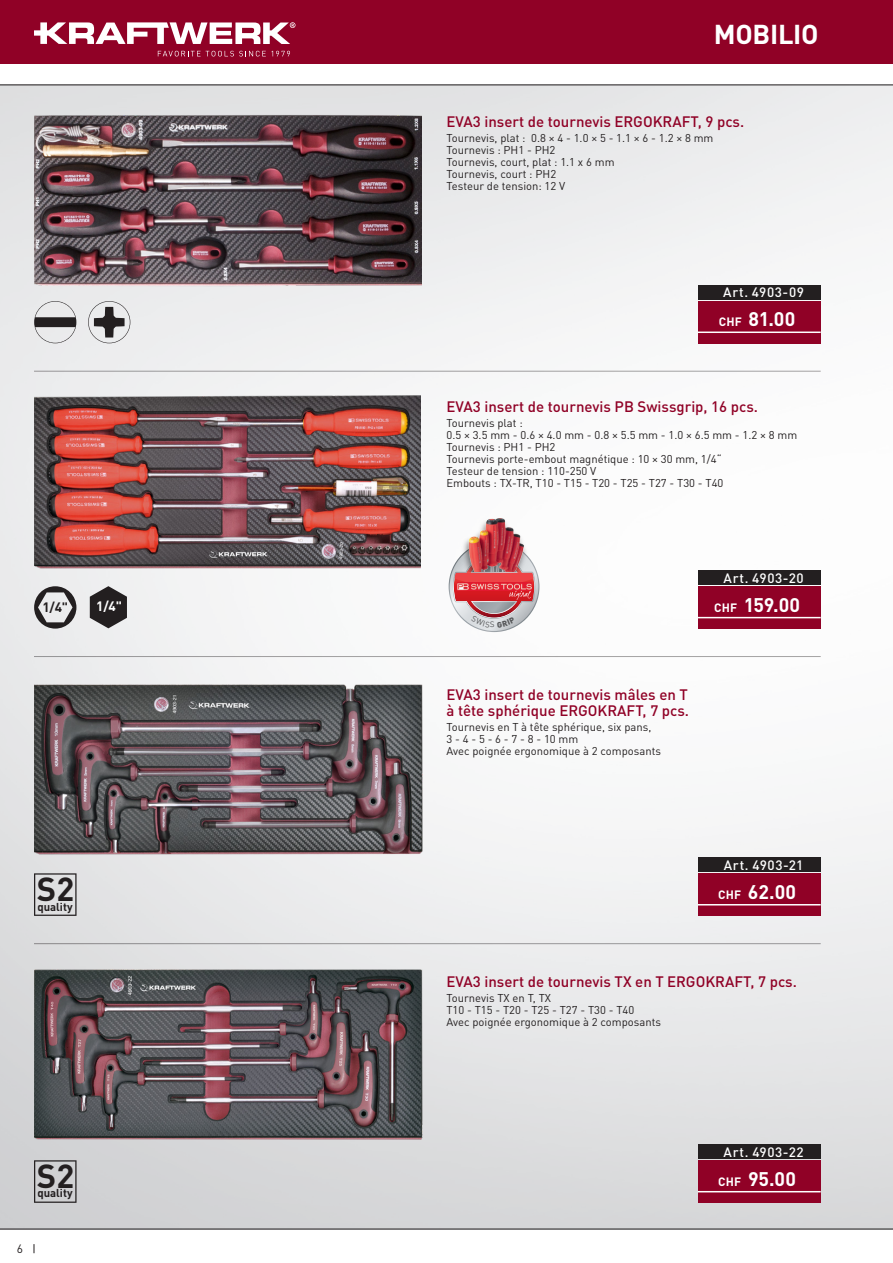
<style>
.page{position:relative;width:893px;height:1263px;background:#fff}
.page>*{position:absolute;margin:0;border:0;box-sizing:border-box;transform-origin:0 0}
.t1{font:700 32.85px "DIN Pro";color:#231f20}
.t2{font:700 27px "DIN Pro";letter-spacing:-.01em;color:#fff}
.t3{font:700 19.5px "DIN Pro";color:#fff}
.t4{font:500 15px/16.5px "DIN Pro";color:#900126}
.t5{font:500 13.5px "DIN Pro";letter-spacing:.045em;color:#fff}
.t6{font:700 13.5px "DIN Pro";color:#231f20}
.t7{font:700 13.5px "DIN Pro";color:#fff}
.t8{font:12px "DIN Pro";color:#231f20}
.t9{font:700 11.4px "DIN Pro";color:#231f20}
.t10{font:11.25px/12px "DIN Pro";color:#231f20}
.s1{font-size:12px}
</style>
<div class="page">
<img style="left:0;top:86px;width:893px;height:1142px">
<div style="left:0;top:0;width:893px;height:64px;background:#900126"></div>
<svg style="left:34px;top:22px;width:261px;height:22px"></svg>
<svg style="left:158px;top:51px;width:108px;height:5px"></svg>
<svg style="left:272px;top:51px;width:18px;height:5px"></svg>
<hr style="left:0;top:85px;width:893px;height:1px;background:#231f20">
<hr style="left:0;top:1228px;width:893px;height:1px;background:#231f20">
<img style="left:34px;top:395px;width:387px;height:175px">
<img style="left:34px;top:683px;width:388px;height:176px">
<img style="left:34px;top:969px;width:388px;height:177px">
<svg style="left:34px;top:586px;width:42px;height:43px;background:#a5a4a5"></svg>
<svg style="left:34px;top:873px;width:43px;height:43px;background:#cacacb"></svg>
<svg style="left:34px;top:1160px;width:43px;height:43px;background:#bcbcbe"></svg>
<svg style="left:450px;top:542px;width:88px;height:89px"></svg>
<img style="left:461px;top:518px;width:2px;height:37px">
<img style="left:463px;top:518px;width:65px;height:37px">
<svg style="left:90px;top:586px;width:37px;height:42px;background:#545253"></svg>
<img style="left:34px;top:110px;width:388px;height:177px">
<svg style="left:34px;top:301px;width:42px;height:42px;background:#b5b4b5"></svg>
<svg style="left:88px;top:301px;width:42px;height:42px;background:#afaeaf"></svg>
<hr style="left:34px;top:371px;width:787px;height:1px;background:#231f20">
<hr style="left:34px;top:656px;width:787px;height:1px;background:#231f20">
<hr style="left:34px;top:943px;width:787px;height:1px;background:#231f20">
<div style="left:698px;top:587px;width:123px;height:42px;background:#900126"></div>
<hr style="left:698px;top:617px;width:123px;height:1px;background:#fff">
<div style="left:698px;top:874px;width:123px;height:42px;background:#900126"></div>
<hr style="left:698px;top:904px;width:123px;height:1px;background:#fff">
<div style="left:698px;top:1161px;width:123px;height:42px;background:#900126"></div>
<hr style="left:698px;top:1191px;width:123px;height:1px;background:#fff">
<div style="left:698px;top:570px;width:123px;height:15px;background:#231f20"></div>
<div style="left:698px;top:857px;width:123px;height:15px;background:#231f20"></div>
<div style="left:698px;top:1144px;width:123px;height:15px;background:#231f20"></div>
<div style="left:698px;top:301px;width:123px;height:42px;background:#900126"></div>
<hr style="left:698px;top:331px;width:123px;height:2px;background:#fff">
<div style="left:698px;top:285px;width:123px;height:14px;background:#231f20"></div>
<svg style="left:453px;top:555px;width:82px;height:73px;background:#d07d83"></svg>
<p class="t6" style="left:42px;top:597px;width:27px">1/4"</p>
<p class="t7" style="left:96px;top:596px;width:27px">1/4"</p>
<p class="t1" style="left:37px;top:864px;width:39px">S2</p>
<p class="t9" style="left:37px;top:897px;width:37px">quality</p>
<p class="t1" style="left:37px;top:1151px;width:39px">S2</p>
<p class="t9" style="left:37px;top:1184px;width:37px">quality</p>
<p class="t8" style="left:17px;top:1239px;width:8px">6</p>
<h2 class="t2" style="left:714px;top:13px;width:106px">MOBILIO</h2>
<p class="t4" style="left:446px;top:112px;width:299px">EVA3 insert de tournevis ERGOKRAFT, 9 pcs.</p>
<p class="t10" style="left:446px;top:131px;width:269px">Tournevis, plat : 0.8 × 4 - 1.0 × 5 - 1.1 × 6 - 1.2 × 8 mm</p>
<p class="t10" style="left:446px;top:143px;width:111px">Tournevis : PH1 - PH2</p>
<p class="t10" style="left:446px;top:155px;width:170px">Tournevis, court, plat : 1.1 x 6 mm</p>
<p class="t10" style="left:446px;top:167px;width:111px">Tournevis, court : PH2</p>
<p class="t10" style="left:446px;top:179px;width:120px">Testeur de tension: 12 V</p>
<p class="t5" style="left:723px;top:282px;width:82px">Art. 4903-09</p>
<p class="t3" style="left:719px;top:304px;width:78px"><span class="s1">CHF</span> 81.00</p>
<p class="t4" style="left:446px;top:398px;width:313px">EVA3 insert de tournevis PB Swissgrip, 16 pcs.</p>
<p class="t10" style="left:446px;top:417px;width:352px">Tournevis plat :<br>0.5 × 3.5 mm - 0.6 × 4.0 mm - 0.8 × 5.5 mm - 1.0 × 6.5 mm - 1.2 × 8 mm</p>
<p class="t10" style="left:446px;top:441px;width:111px">Tournevis : PH1 - PH2</p>
<p class="t10" style="left:446px;top:453px;width:277px">Tournevis porte-embout magnétique : 10 × 30 mm, 1/4“</p>
<p class="t10" style="left:446px;top:465px;width:151px">Testeur de tension : 110-250 V</p>
<p class="t10" style="left:446px;top:477px;width:278px">Embouts : TX-TR, T10 - T15 - T20 - T25 - T27 - T30 - T40</p>
<p class="t5" style="left:724px;top:567px;width:82px">Art. 4903-20</p>
<p class="t3" style="left:714px;top:589px;width:88px"><span class="s1">CHF</span> 159.00</p>
<p class="t4" style="left:446px;top:685px;width:244px">EVA3 insert de tournevis mâles en T à tête sphérique ERGOKRAFT, 7 pcs.</p>
<p class="t10" style="left:446px;top:720px;width:216px">Tournevis en T à tête sphérique, six pans,<br>3 - 4 - 5 - 6 - 7 - 8 - 10 mm<br>Avec poignée ergonomique à 2 composants</p>
<p class="t5" style="left:724px;top:854px;width:81px">Art. 4903-21</p>
<p class="t3" style="left:718px;top:877px;width:79px"><span class="s1">CHF</span> 62.00</p>
<p class="t4" style="left:446px;top:972px;width:352px">EVA3 insert de tournevis TX en T ERGOKRAFT, 7 pcs.</p>
<p class="t10" style="left:446px;top:991px;width:189px">Tournevis TX en T, TX<br>T10 - T15 - T20 - T25 - T27 - T30 - T40</p>
<p class="t10" style="left:446px;top:1015px;width:216px">Avec poignée ergonomique à 2 composants</p>
<p class="t5" style="left:724px;top:1141px;width:82px">Art. 4903-22</p>
<p class="t3" style="left:718px;top:1163px;width:79px"><span class="s1">CHF</span> 95.00</p>
</div>
